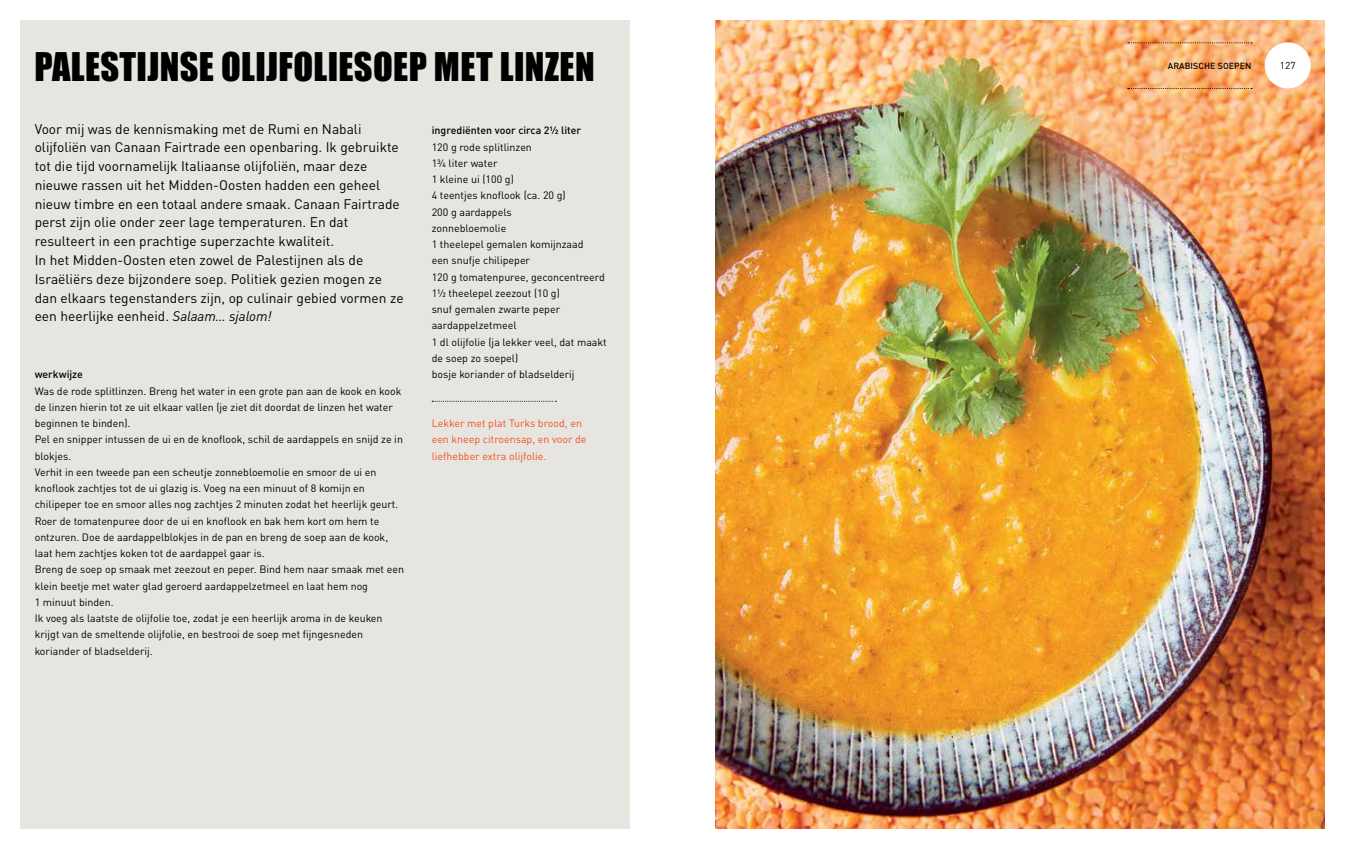
<style>
.page{position:relative;width:1347px;height:851px;background:#fff}
.page>*{position:absolute;margin:0;border:0;box-sizing:border-box;transform-origin:0 0}
.t1{font:36.25px "Impact";letter-spacing:.01em;color:#000}
.t2{font:13.75px/18.8px "DINOT1";color:#000}
.t3{font:10.62px/16.2px "DINOT1";color:#000}
.t4{font:10.62px/16.2px "DINOT1";color:#f05323}
.t5{font:10.62px "DINOT Medium 13";color:#000}
.t6{font:10px "DINOT1";color:#000}
.t7{font:8.75px "DINOT Medium 12";letter-spacing:.01em;color:#000}
.s1{font-family:"DINOT Italic 2"}
</style>
<div class="page">
<div style="left:21px;top:21px;width:609px;height:807px;background:#e7e5df"></div>
<svg style="left:432px;top:401px;width:124px;height:1px"></svg>
<img style="left:715px;top:20px;width:609px;height:808px">
<div style="left:1264px;top:42px;width:46px;height:46px;background:#fff;border-radius:50%"></div>
<svg style="left:1127px;top:42px;width:124px;height:1px"></svg>
<svg style="left:1127px;top:88px;width:124px;height:1px"></svg>
<h1 class="t1" style="left:34px;top:44px;width:562px">PALESTIJNSE OLIJFOLIESOEP MET LINZEN</h1>
<p class="t2" style="left:35px;top:119px;width:370px">Voor mij was de kennismaking met de Rumi en Nabali olijfoliën van Canaan Fairtrade een openbaring. Ik gebruikte tot die tijd voornamelijk Italiaanse olijfoliën, maar deze nieuwe rassen uit het Midden-Oosten hadden een geheel nieuw timbre en een totaal andere smaak. Canaan Fairtrade perst zijn olie onder zeer lage temperaturen. En dat resulteert in een prachtige superzachte kwaliteit.<br>In het Midden-Oosten eten zowel de Palestijnen als de Israëliërs deze bijzondere soep. Politiek gezien mogen ze dan elkaars tegenstanders zijn, op culinair gebied vormen ze een heerlijke eenheid. <span class="s1">Salaam… sjalom!</span></p>
<p class="t5" style="left:35px;top:367px;width:50px">werkwijze</p>
<p class="t3" style="left:35px;top:382px;width:371px">Was de rode splitlinzen. Breng het water in een grote pan aan de kook en kook de linzen hierin tot ze uit elkaar vallen (je ziet dit doordat de linzen het water beginnen te binden).<br>Pel en snipper intussen de ui en de knoflook, schil de aardappels en snijd ze in blokjes.<br>Verhit in een tweede pan een scheutje zonnebloemolie en smoor de ui en knoflook zachtjes tot de ui glazig is. Voeg na een minuut of 8 komijn en chilipeper toe en smoor alles nog zachtjes 2 minuten zodat het heerlijk geurt.<br>Roer de tomatenpuree door de ui en knoflook en bak hem kort om hem te ontzuren. Doe de aardappelblokjes in de pan en breng de soep aan de kook, laat hem zachtjes koken tot de aardappel gaar is.<br>Breng de soep op smaak met zeezout en peper. Bind hem naar smaak met een klein beetje met water glad geroerd aardappelzetmeel en laat hem nog<br>1 minuut binden.<br>Ik voeg als laatste de olijfolie toe, zodat je een heerlijk aroma in de keuken krijgt van de smeltende olijfolie, en bestrooi de soep met fijngesneden koriander of bladselderij.</p>
<p class="t5" style="left:432px;top:124px;width:151px">ingrediënten voor circa 2½ liter</p>
<p class="t3" style="left:432px;top:138px;width:176px">120 g rode splitlinzen<br>1¾ liter water<br>1 kleine ui (100 g)<br>4 teentjes knoflook (ca. 20 g)<br>200 g aardappels<br>zonnebloemolie<br>1 theelepel gemalen komijnzaad<br>een snufje chilipeper<br>120 g tomatenpuree, geconcentreerd<br>1½ theelepel zeezout (10 g)<br>snuf gemalen zwarte peper aardappelzetmeel<br>1 dl olijfolie (ja lekker veel, dat maakt de soep zo soepel)<br>bosje koriander of bladselderij</p>
<p class="t4" style="left:432px;top:415px;width:156px">Lekker met plat Turks brood, en een kneep citroensap, en voor de liefhebber extra olijfolie.</p>
<p class="t7" style="left:1167px;top:60px;width:85px">ARABISCHE SOEPEN</p>
<p class="t6" style="left:1279px;top:59px;width:17px">127</p>
</div>
